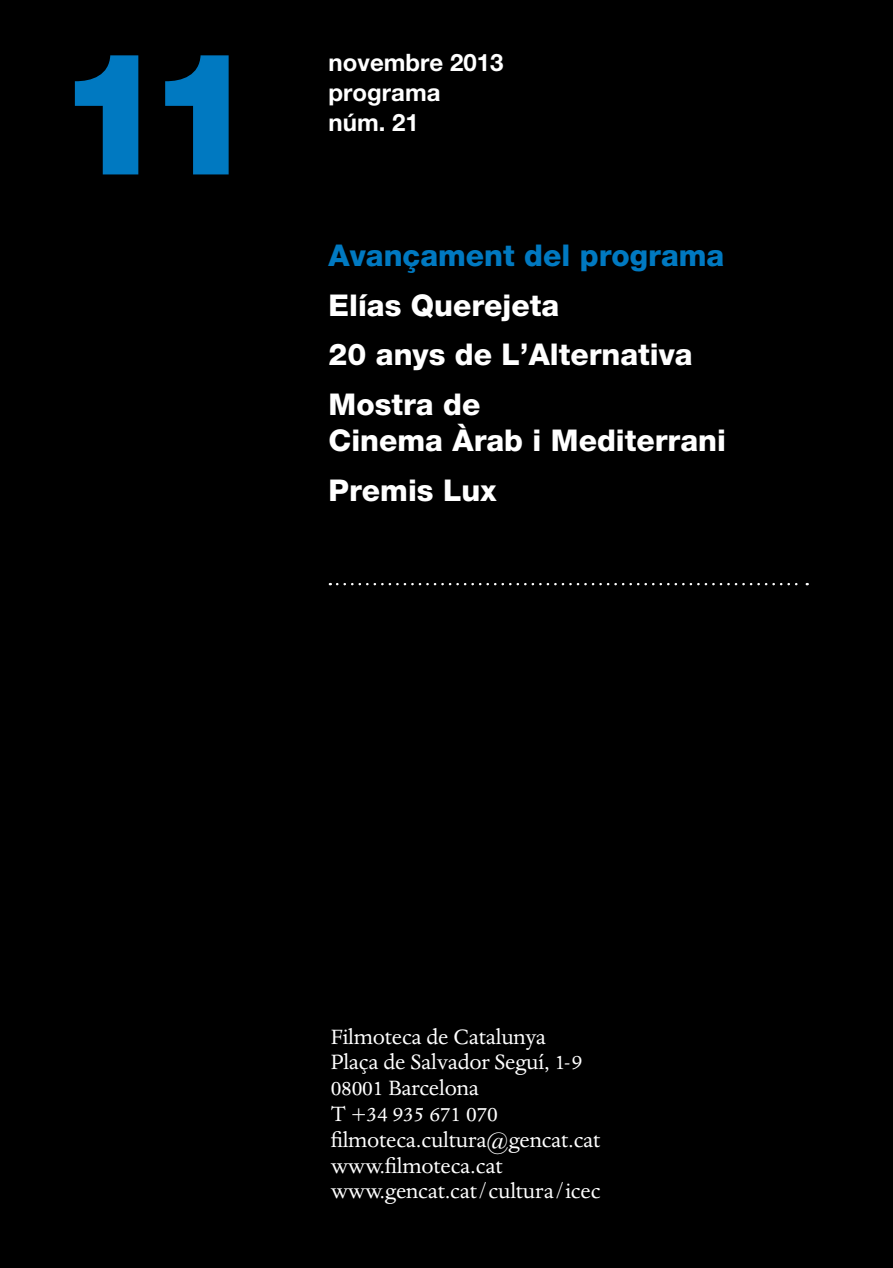
<style>
.page{position:relative;width:893px;height:1268px;background:#fff}
.page>*{position:absolute;margin:0;border:0;box-sizing:border-box;transform-origin:0 0}
.t1{font:900 171px "Helvetica Neue LT";color:#0079c1}
.t2{font:800 30px/49.5px "Helvetica Neue LT";color:#fff}
.t3{font:800 30px "Helvetica Neue LT";color:#0079c1}
.t4{font:24px/25.8px "Dante";letter-spacing:-.01em;color:#fff}
.t5{font:700 24px/30px "Helvetica Neue LT";color:#fff}
</style>
<div class="page">
<div style="left:0;top:0;width:893px;height:1267px;background:#000"></div>
<svg style="left:337px;top:583px;width:471px;height:2px"></svg>
<h1 class="t1" style="left:55px;top:11px;width:206px">11</h1>
<p class="t5" style="left:329px;top:47px;width:176px">novembre 2013 programa núm. 21</p>
<p class="t3" style="left:329px;top:237px;width:397px">Avançament del programa</p>
<p class="t2" style="left:329px;top:280px;width:365px">Elías Querejeta<br>20 anys de L’Alternativa<br>Mostra de</p>
<p class="t2" style="left:329px;top:415px;width:399px">Cinema Àrab i Mediterrani<br>Premis Lux</p>
<p class="t4" style="left:331px;top:1023px;width:271px">Filmoteca de Catalunya<br>Plaça de Salvador Seguí, 1-9<br>08001 Barcelona<br>T +34 935 671 070 filmoteca.cultura@gencat.cat www.filmoteca.cat www.gencat.cat/cultura/icec</p>
</div>
